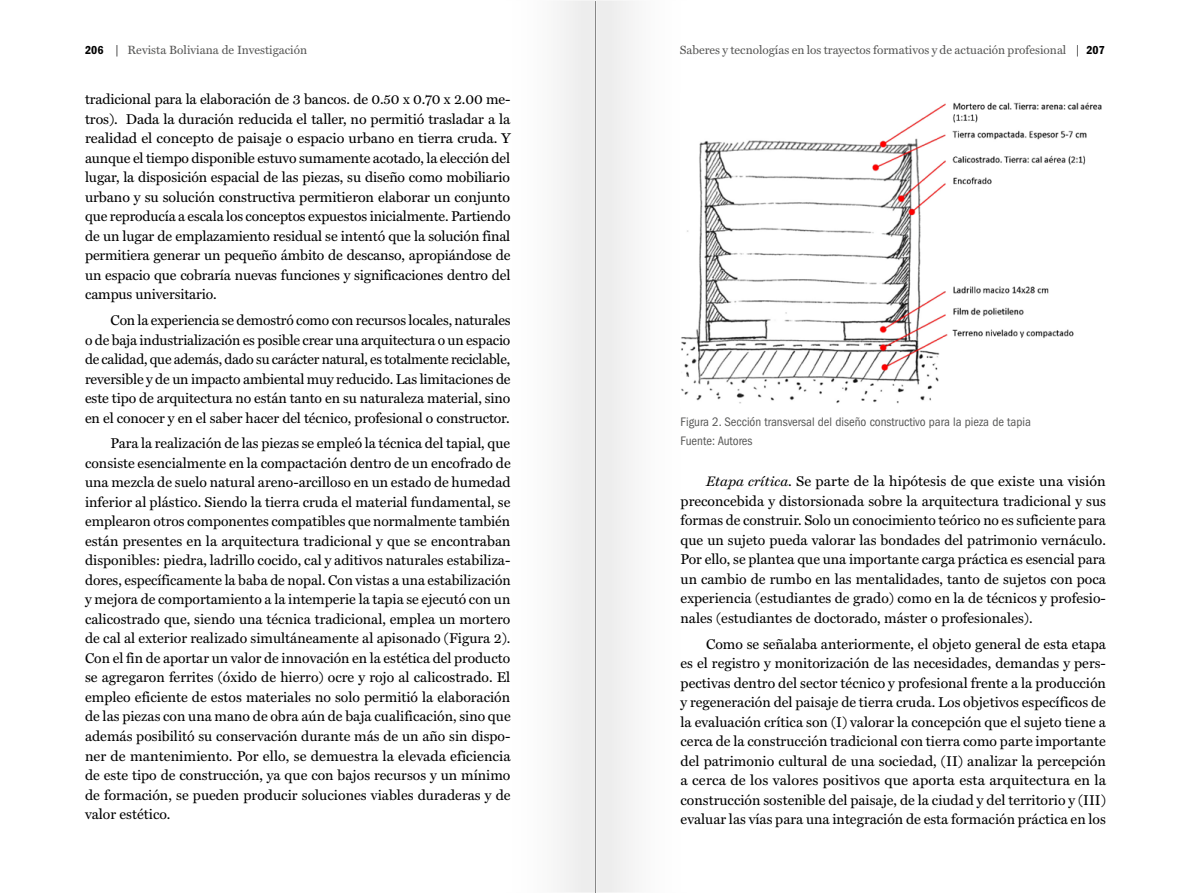
<style>
.page{position:relative;width:1191px;height:893px;background:#fff}
.page>*{position:absolute;margin:0;border:0;box-sizing:border-box;transform-origin:0 0}
._04_texto_miller{font:14.25px/19.5px "Miller Text Roman";color:#000;text-align:justify}
._06_fuente_cuadro{font:condensed 12.75px "ITC Franklin Gothic Std";color:#575756}
.t1{font:12px "Miller Text Roman";color:#575756}
.s1{font-family:"ITC Franklin Gothic Std Dm Cd";color:#000}
.s2{color:#000}
.s3{font-family:"Miller Text";font-style:italic;font-size:13.8px}
</style>
<div class="page">
<div style="left:500px;top:0;width:95px;height:893px;background:#f8f8f8"></div>
<div style="left:499px;top:0;width:97px;height:893px;border:2px solid #fff"></div>
<div style="left:596px;top:0;width:95px;height:893px;background:#f8f8f7"></div>
<hr style="left:595px;top:1px;width:1px;height:892px;background:#878787">
<img style="left:681px;top:102px;width:421px;height:302px">
<p class="t1" style="left:85px;top:43px;width:224px"><span class="s1">206</span> <span class="s2">|</span> Revista Boliviana de Investigación</p>
<p class="t1" style="left:679px;top:43px;width:427px">Saberes y tecnologías en los trayectos formativos y de actuación profesional <span class="s2">|</span> <span class="s1">207</span></p>
<p class="_04_texto_miller" style="left:85px;top:89px;width:427px">tradicional para la elaboración de 3 bancos. de 0.50 x 0.70 x 2.00 me&shy;tros). Dada la duración reducida el taller, no permitió trasladar a la realidad el concepto de paisaje o espacio urbano en tierra cruda. Y aunque el tiempo disponible estuvo sumamente acotado, la elección del lugar, la disposición espacial de las piezas, su diseño como mobiliario urbano y su solución constructiva permitieron elaborar un conjunto que reproducía a escala los conceptos expuestos inicialmente. Partiendo de un lugar de emplazamiento residual se intentó que la solución final permitiera generar un pequeño ámbito de descanso, apropiándose de un espacio que cobraría nuevas funciones y significaciones dentro del campus universitario.</p>
<p class="_04_texto_miller" style="left:85px;top:310px;width:427px;text-indent:26px">Con la experiencia se demostró como con recursos locales, naturales o de baja industrialización es posible crear una arquitectura o un espacio de calidad, que además, dado su carácter natural, es totalmente reciclable, reversible y de un impacto ambiental muy reducido. Las limitaciones de este tipo de arquitectura no están tanto en su naturaleza material, sino en el conocer y en el saber hacer del técnico, profesional o constructor.</p>
<p class="_04_texto_miller" style="left:85px;top:434px;width:427px;text-indent:26px">Para la realización de las piezas se empleó la técnica del tapial, que consiste esencialmente en la compactación dentro de un encofrado de una mezcla de suelo natural areno-arcilloso en un estado de humedad inferior al plástico. Siendo la tierra cruda el material fundamental, se emplearon otros componentes compatibles que normalmente también están presentes en la arquitectura tradicional y que se encontraban disponibles: piedra, ladrillo cocido, cal y aditivos naturales estabiliza&shy;dores, específicamente la baba de nopal. Con vistas a una estabilización y mejora de comportamiento a la intemperie la tapia se ejecutó con un calicostrado que, siendo una técnica tradicional, emplea un mortero de cal al exterior realizado simultáneamente al apisonado (Figura 2).<br>Con el fin de aportar un valor de innovación en la estética del producto se agregaron ferrites (óxido de hierro) ocre y rojo al calicostrado. El empleo eficiente de estos materiales no solo permitió la elaboración de las piezas con una mano de obra aún de baja cualificación, sino que además posibilitó su conservación durante más de un año sin dispo&shy;ner de mantenimiento. Por ello, se demuestra la elevada eficiencia de este tipo de construcción, ya que con bajos recursos y un mínimo de formación, se pueden producir soluciones viables duraderas y de valor estético.</p>
<p class="_06_fuente_cuadro" style="left:680px;top:414px;width:352px">Figura 2. Sección transversal del diseño constructivo para la pieza de tapia</p>
<p class="_06_fuente_cuadro" style="left:680px;top:434px;width:74px">Fuente: Autores</p>
<p class="_04_texto_miller" style="left:680px;top:471px;width:427px;text-indent:26px"><span class="s3">Etapa crítica</span>. Se parte de la hipótesis de que existe una visión preconcebida y distorsionada sobre la arquitectura tradicional y sus formas de construir. Solo un conocimiento teórico no es suficiente para que un sujeto pueda valorar las bondades del patrimonio vernáculo.<br>Por ello, se plantea que una importante carga práctica es esencial para un cambio de rumbo en las mentalidades, tanto de sujetos con poca experiencia (estudiantes de grado) como en la de técnicos y profesio&shy;nales (estudiantes de doctorado, máster o profesionales).</p>
<p class="_04_texto_miller" style="left:680px;top:634px;width:427px;text-indent:26px">Como se señalaba anteriormente, el objeto general de esta etapa es el registro y monitorización de las necesidades, demandas y pers&shy;pectivas dentro del sector técnico y profesional frente a la producción y regeneración del paisaje de tierra cruda. Los objetivos específicos de la evaluación crítica son (I) valorar la concepción que el sujeto tiene a cerca de la construcción tradicional con tierra como parte importante del patrimonio cultural de una sociedad, (II) analizar la percepción a cerca de los valores positivos que aporta esta arquitectura en la construcción sostenible del paisaje, de la ciudad y del territorio y (III) evaluar las vías para una integración de esta formación práctica en los</p>
</div>
